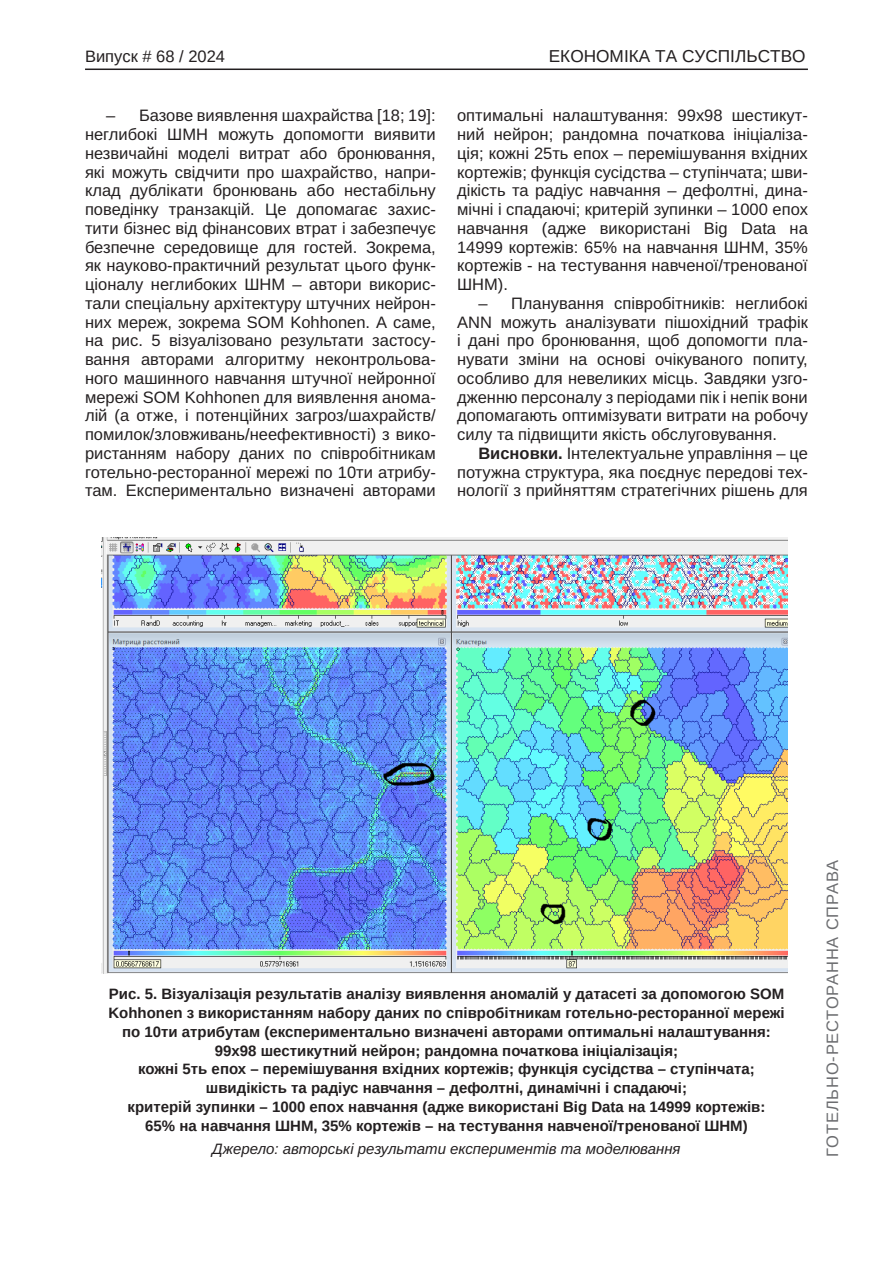
<style>
.page{position:relative;width:893px;height:1263px;background:#fff}
.page>*{position:absolute;margin:0;border:0;box-sizing:border-box;transform-origin:0 0}
.t1{font:17.25px "Arimo";color:#231f20}
.Текст_основной_G{font:16.5px/18.8px "Arimo";color:#231f20;text-align:justify}
.t2{font:16.5px "Arimo";letter-spacing:.05em;color:#6c6d70}
.t3{font:16.5px "Arimo";color:#231f20}
.Рисунок_N{font:700 15px/18.8px "Arimo";color:#231f20;text-align:center}
.Джерело{font:italic 15px "Arimo";color:#231f20}
.s1{font-weight:700}
</style>
<div class="page">
<hr style="left:85px;top:69px;width:723px;height:1px;background:#231f20">
<img style="left:102px;top:538px;width:685px;height:435px">
<p class="t3" style="left:85px;top:47px;width:142px">Випуск # 68 / 2024</p>
<p class="t1" style="left:549px;top:47px;width:258px">ЕКОНОМІКА ТА СУСПІЛЬСТВО</p>
<p class="Текст_основной_G" style="left:85px;top:106px;width:352px;text-indent:21px">– Базове виявлення шахрайства [18; 19]: неглибокі ШМН можуть допомогти виявити незвичайні моделі витрат або бронювання, які можуть свідчити про шахрайство, напри&shy;клад дублікати бронювань або нестабільну поведінку транзакцій. Це допомагає захис&shy;тити бізнес від фінансових втрат і забезпечує безпечне середовище для гостей. Зокрема, як науково-практичний результат цього функ&shy;ціоналу неглибоких ШНМ – автори викорис&shy;тали спеціальну архітектуру штучних нейрон&shy;них мереж, зокрема SOM Kohhonen. А саме, на рис. 5 візуалізовано результати застосу&shy;вання авторами алгоритму неконтрольова&shy;ного машинного навчання штучної нейронної мережі SOM Kohhonen для виявлення анома&shy;лій (а отже, і потенційних загроз/шахрайств/ помилок/зловживань/неефективності) з вико&shy;ристанням набору даних по співробітникам готельно-ресторанної мережі по 10ти атрибу&shy;там. Експериментально визначені авторами</p>
<p class="Текст_основной_G" style="left:457px;top:106px;width:352px">оптимальні налаштування: 99x98 шестикут&shy;ний нейрон; рандомна початкова ініціаліза&shy;ція; кожні 25ть епох – перемішування вхідних кортежів; функція сусідства – ступінчата; шви&shy;дікість та радіус навчання – дефолтні, дина&shy;мічні і спадаючі; критерій зупинки – 1000 епох навчання (адже використані Big Data на 14999 кортежів: 65% на навчання ШНМ, 35% кортежів - на тестування навченої/тренованої ШНМ).</p>
<p class="Текст_основной_G" style="left:457px;top:294px;width:352px;text-indent:21px">– Планування співробітників: неглибокі ANN можуть аналізувати пішохідний трафік і дані про бронювання, щоб допомогти пла&shy;нувати зміни на основі очікуваного попиту, особливо для невеликих місць. Завдяки узго&shy;дженню персоналу з періодами пік і непік вони допомагають оптимізувати витрати на робочу силу та підвищити якість обслуговування.</p>
<p class="Текст_основной_G" style="left:457px;top:444px;width:352px;text-indent:21px"><span class="s1">Висновки.</span> Інтелектуальне управління – це потужна структура, яка поєднує передові тех&shy;нології з прийняттям стратегічних рішень для</p>
<p class="Рисунок_N" style="left:108px;top:985px;width:678px">Рис. 5. Візуалізація результатів аналізу виявлення аномалій у датасеті за допомогою SOM Kohhonen з використанням набору даних по співробітникам готельно-ресторанної мережі по 10ти атрибутам (експериментально визначені авторами оптимальні налаштування:<br>99x98 шестикутний нейрон; рандомна початкова ініціалізація;<br>кожні 5ть епох – перемішування вхідних кортежів; функція сусідства – ступінчата; швидікість та радіус навчання – дефолтні, динамічні і спадаючі;<br>критерій зупинки – 1000 епох навчання (адже використані Big Data на 14999 кортежів:<br>65% на навчання ШНМ, 35% кортежів – на тестування навченої/тренованої ШНМ)</p>
<p class="Джерело" style="left:212px;top:1138px;width:470px">Джерело: авторські результати експериментів та моделювання</p>
<p class="t2" style="left:823px;top:1157px;width:298px;rotate:-90deg">ГОТЕЛЬНО-РЕСТОРАННА СПРАВА</p>
</div>
